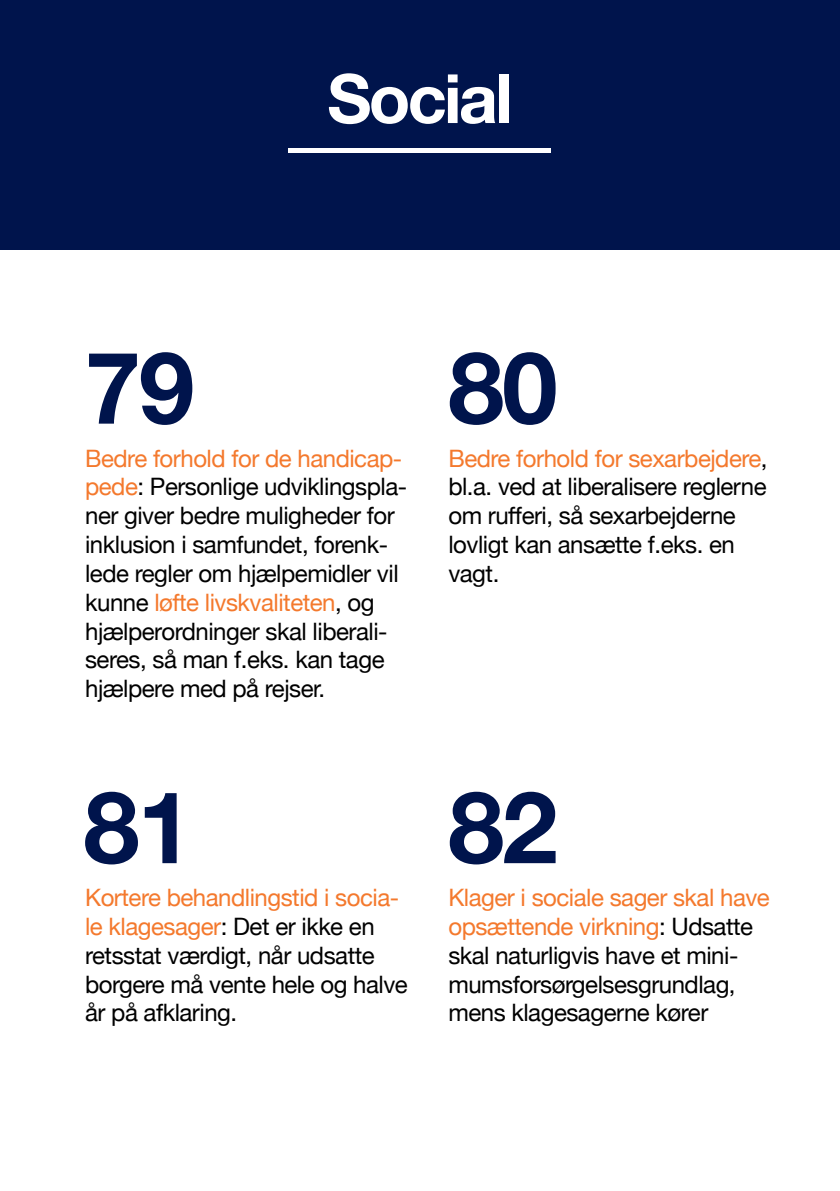
<style>
.page{position:relative;width:840px;height:1191px;background:#fff}
.page>*{position:absolute;margin:0;border:0;box-sizing:border-box;transform-origin:0 0}
.t1{font:700 100px "Helvetica Neue";letter-spacing:-.02em;color:#00144c}
.t2{font:700 68px "Helvetica Neue";letter-spacing:-.04em;color:#fff}
.t3{font:24px/28.8px "Helvetica Neue";letter-spacing:-.02em;color:#000}
.s1{color:#f4792d}
</style>
<div class="page">
<div style="left:0;top:0;width:839px;height:249px;background:#00144c"></div>
<hr style="left:288px;top:149px;width:263px;height:4px;background:#fff">
<h1 class="t1" style="left:85px;top:346px;width:111px">79</h1>
<h2 class="t2" style="left:327px;top:70px;width:187px">Social</h2>
<h1 class="t1" style="left:448px;top:346px;width:111px">80</h1>
<p class="t3" style="left:85px;top:445px;width:323px"><span class="s1">Bedre forhold for de handicap&shy;pede</span>: Personlige udviklingspla&shy;ner giver bedre muligheder for inklusion i samfundet, forenk&shy;lede regler om hjælpemidler vil kunne <span class="s1">løfte livskvaliteten</span>, og hjælperordninger skal liberali&shy;seres, så man f.eks. kan tage hjælpere med på rejser.</p>
<p class="t3" style="left:448px;top:445px;width:320px"><span class="s1">Bedre forhold for sexarbejdere</span>, bl.a. ved at liberalisere reglerne om rufferi, så sexarbejderne lovligt kan ansætte f.eks. en vagt.</p>
<h1 class="t1" style="left:84px;top:785px;width:111px">81</h1>
<h1 class="t1" style="left:448px;top:785px;width:111px">82</h1>
<p class="t3" style="left:85px;top:884px;width:324px"><span class="s1">Kortere behandlingstid i socia&shy;le klagesager</span>: Det er ikke en retsstat værdigt, når udsatte borgere må vente hele og halve år på afklaring.</p>
<p class="t3" style="left:448px;top:885px;width:323px"><span class="s1">Klager i sociale sager skal have opsættende virkning</span>: Udsatte skal naturligvis have et mini&shy;mumsforsørgelsesgrundlag, mens klagesagerne kører</p>
</div>
